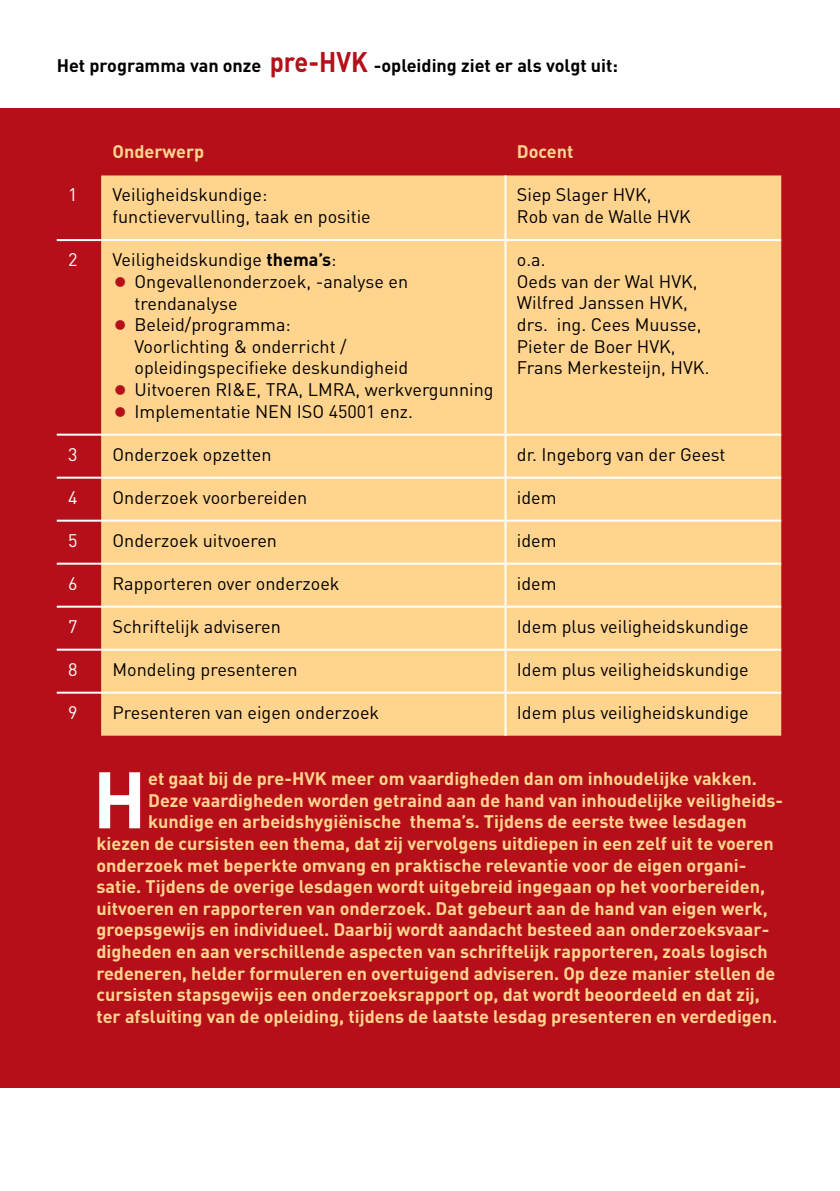
<style>
.page{position:relative;width:840px;height:1191px;background:#fff}
.page>*{position:absolute;margin:0;border:0;box-sizing:border-box;transform-origin:0 0}
.t1{font:700 78.6px "DIN";color:#fff}
.t2{font:700 18px "DIN";color:#ffd48e}
.t3{font:18px/21.6px "DIN";color:#000}
.t4{font:700 18px "DIN";color:#000}
.t5{font:18px "DIN";color:#fff}
.s1{font-size:28px;color:#b51019}
.s2{font-weight:700}
.s3{font-size:30px;color:#b51019}
</style>
<div class="page">
<div style="left:0;top:108px;width:839px;height:979px;background:#b51019"></div>
<div style="left:101px;top:175px;width:679px;height:560px;background:#ffd48e"></div>
<hr style="left:504px;top:175px;width:2px;height:64px;background:#fff">
<hr style="left:57px;top:239px;width:44px;height:2px;background:#fff">
<hr style="left:101px;top:239px;width:404px;height:2px;background:#fff">
<hr style="left:505px;top:239px;width:275px;height:2px;background:#fff">
<hr style="left:504px;top:241px;width:2px;height:193px;background:#fff">
<hr style="left:57px;top:434px;width:44px;height:2px;background:#fff">
<hr style="left:101px;top:434px;width:404px;height:2px;background:#fff">
<hr style="left:505px;top:434px;width:275px;height:2px;background:#fff">
<hr style="left:504px;top:436px;width:2px;height:40px;background:#fff">
<hr style="left:57px;top:476px;width:44px;height:2px;background:#fff">
<hr style="left:101px;top:476px;width:404px;height:2px;background:#fff">
<hr style="left:505px;top:476px;width:275px;height:2px;background:#fff">
<hr style="left:504px;top:478px;width:2px;height:41px;background:#fff">
<hr style="left:57px;top:519px;width:44px;height:2px;background:#fff">
<hr style="left:101px;top:519px;width:404px;height:2px;background:#fff">
<hr style="left:505px;top:519px;width:275px;height:2px;background:#fff">
<hr style="left:504px;top:521px;width:2px;height:41px;background:#fff">
<hr style="left:57px;top:562px;width:44px;height:2px;background:#fff">
<hr style="left:101px;top:562px;width:404px;height:2px;background:#fff">
<hr style="left:505px;top:562px;width:275px;height:2px;background:#fff">
<hr style="left:504px;top:564px;width:2px;height:41px;background:#fff">
<hr style="left:57px;top:605px;width:44px;height:2px;background:#fff">
<hr style="left:101px;top:605px;width:404px;height:2px;background:#fff">
<hr style="left:505px;top:605px;width:275px;height:2px;background:#fff">
<hr style="left:504px;top:607px;width:2px;height:41px;background:#fff">
<hr style="left:57px;top:648px;width:44px;height:2px;background:#fff">
<hr style="left:101px;top:648px;width:404px;height:2px;background:#fff">
<hr style="left:505px;top:648px;width:275px;height:2px;background:#fff">
<hr style="left:504px;top:650px;width:2px;height:41px;background:#fff">
<hr style="left:57px;top:691px;width:44px;height:2px;background:#fff">
<hr style="left:101px;top:691px;width:404px;height:2px;background:#fff">
<hr style="left:505px;top:691px;width:275px;height:2px;background:#fff">
<hr style="left:504px;top:693px;width:2px;height:42px;background:#fff">
<p class="t4" style="left:57px;top:54px;width:562px">Het programma van onze <span class="s1">pre-HVK</span> -opleiding ziet er als volgt uit:</p>
<p class="t2" style="left:112px;top:140px;width:93px">Onderwerp</p>
<p class="t2" style="left:516px;top:140px;width:58px">Docent</p>
<p class="t5" style="left:68px;top:184px;width:11px">1</p>
<p class="t3" style="left:112px;top:184px;width:260px">Veiligheidskundige: functievervulling, taak en positie</p>
<p class="t3" style="left:516px;top:184px;width:175px">Siep Slager HVK,<br>Rob van de Walle HVK</p>
<p class="t5" style="left:68px;top:248px;width:11px">2</p>
<p class="t3" style="left:112px;top:249px;width:225px">Veiligheidskundige <span class="s2">thema’s</span>:</p>
<p class="t3" style="left:134px;top:270px;width:275px;text-indent:-22px"><span class="s3">•</span> Ongevallenonderzoek, -analyse en trendanalyse</p>
<p class="t3" style="left:134px;top:313px;width:275px;text-indent:-22px"><span class="s3">•</span> Beleid/programma:<br>Voorlichting &amp; onderricht / opleidingspecifieke deskundigheid</p>
<p class="t3" style="left:112px;top:378px;width:382px"><span class="s3">•</span> Uitvoeren RI&amp;E, TRA, LMRA, werkvergunning</p>
<p class="t3" style="left:112px;top:400px;width:302px"><span class="s3">•</span> Implementatie NEN ISO 45001 enz.</p>
<p class="t3" style="left:516px;top:248px;width:194px">o.a.<br>Oeds van der Wal HVK,<br>Wilfred Janssen HVK, drs. ing. Cees Muusse,<br>Pieter de Boer HVK,<br>Frans Merkesteijn, HVK.</p>
<p class="t5" style="left:68px;top:443px;width:11px">3</p>
<p class="t3" style="left:112px;top:443px;width:160px">Onderzoek opzetten</p>
<p class="t3" style="left:516px;top:443px;width:210px">dr. Ingeborg van der Geest</p>
<p class="t5" style="left:68px;top:486px;width:11px">4</p>
<p class="t3" style="left:112px;top:486px;width:196px">Onderzoek voorbereiden</p>
<p class="t3" style="left:516px;top:486px;width:41px">idem</p>
<p class="t5" style="left:68px;top:529px;width:11px">5</p>
<p class="t3" style="left:112px;top:529px;width:166px">Onderzoek uitvoeren</p>
<p class="t3" style="left:516px;top:529px;width:41px">idem</p>
<p class="t5" style="left:68px;top:572px;width:11px">6</p>
<p class="t3" style="left:112px;top:572px;width:228px">Rapporteren over onderzoek</p>
<p class="t3" style="left:516px;top:572px;width:41px">idem</p>
<p class="t5" style="left:68px;top:615px;width:11px">7</p>
<p class="t3" style="left:112px;top:615px;width:170px">Schriftelijk adviseren</p>
<p class="t3" style="left:516px;top:615px;width:233px">Idem plus veiligheidskundige</p>
<p class="t5" style="left:68px;top:658px;width:11px">8</p>
<p class="t3" style="left:112px;top:658px;width:186px">Mondeling presenteren</p>
<p class="t3" style="left:516px;top:658px;width:233px">Idem plus veiligheidskundige</p>
<p class="t5" style="left:68px;top:701px;width:11px">9</p>
<p class="t3" style="left:112px;top:701px;width:268px">Presenteren van eigen onderzoek</p>
<p class="t3" style="left:516px;top:701px;width:233px">Idem plus veiligheidskundige</p>
<h1 class="t1" style="left:93px;top:748px;width:55px">H</h1>
<p class="t2" style="left:148px;top:767px;width:610px">et gaat bij de pre-HVK meer om vaardigheden dan om inhoudelijke vakken.</p>
<p class="t2" style="left:148px;top:788px;width:636px">Deze vaardigheden worden getraind aan de hand van inhoudelijke veiligheids-</p>
<p class="t2" style="left:148px;top:810px;width:599px">kundige en arbeidshygiënische thema’s. Tijdens de eerste twee lesdagen</p>
<p class="t2" style="left:96px;top:831px;width:678px">kiezen de cursisten een thema, dat zij vervolgens uitdiepen in een zelf uit te voeren</p>
<p class="t2" style="left:96px;top:853px;width:651px">onderzoek met beperkte omvang en praktische relevantie voor de eigen organi-</p>
<p class="t2" style="left:96px;top:875px;width:669px">satie. Tijdens de overige lesdagen wordt uitgebreid ingegaan op het voorbereiden,</p>
<p class="t2" style="left:96px;top:896px;width:672px">uitvoeren en rapporteren van onderzoek. Dat gebeurt aan de hand van eigen werk,</p>
<p class="t2" style="left:96px;top:918px;width:674px">groepsgewijs en individueel. Daarbij wordt aandacht besteed aan onderzoeksvaar-</p>
<p class="t2" style="left:96px;top:939px;width:672px">digheden en aan verschillende aspecten van schriftelijk rapporteren, zoals logisch</p>
<p class="t2" style="left:96px;top:961px;width:680px">redeneren, helder formuleren en overtuigend adviseren. Op deze manier stellen de</p>
<p class="t2" style="left:96px;top:983px;width:664px">cursisten stapsgewijs een onderzoeksrapport op, dat wordt beoordeeld en dat zij,</p>
<p class="t2" style="left:96px;top:1004px;width:682px">ter afsluiting van de opleiding, tijdens de laatste lesdag presenteren en verdedigen.</p>
</div>
